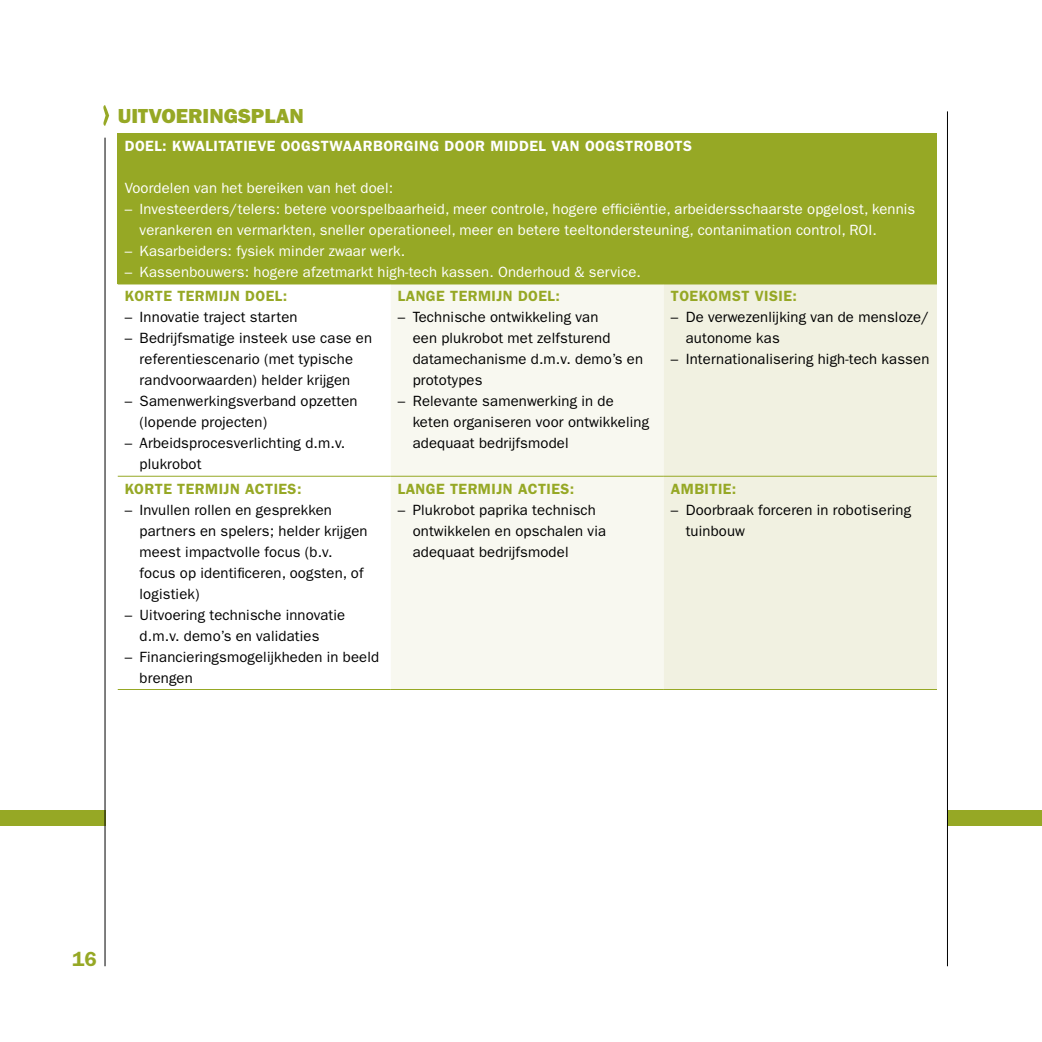
<style>
.page{position:relative;width:1042px;height:1042px;background:#fff}
.page>*{position:absolute;margin:0;border:0;box-sizing:border-box;transform-origin:0 0}
.t1{font:800 21px "Franklin Goth EF";color:#96a825}
.t2{font:600 21px "Franklin Goth EF";color:#96a825}
.t3{font:14.88px/21px "ITC Franklin Gothic Std";letter-spacing:.01em;color:#000}
.t4{font:14.88px/21px "ITC Franklin Gothic Std";letter-spacing:.01em;color:#fff}
.t5{font:600 14.88px "ITC Franklin Gothic Std";letter-spacing:.03em;color:#96a825}
.t6{font:600 14.88px "ITC Franklin Gothic Std";letter-spacing:.03em;color:#fff}
</style>
<div class="page">
<div style="left:0;top:810px;width:105px;height:15px;background:#96a825"></div>
<div style="left:947px;top:810px;width:95px;height:15px;background:#96a825"></div>
<hr style="left:105px;top:138px;width:1px;height:828px;background:#000">
<hr style="left:947px;top:111px;width:1px;height:855px;background:#000">
<svg style="left:103px;top:105px;width:6px;height:21px"></svg>
<div style="left:118px;top:134px;width:819px;height:150px;background:#96a825"></div>
<div style="left:391px;top:284px;width:273px;height:405px;background:#f8f8f0"></div>
<div style="left:664px;top:284px;width:273px;height:405px;background:#f1f1e1"></div>
<hr style="left:118px;top:133px;width:273px;height:1px;background:#96a825">
<hr style="left:391px;top:133px;width:273px;height:1px;background:#96a825">
<hr style="left:664px;top:133px;width:273px;height:1px;background:#96a825">
<hr style="left:118px;top:476px;width:273px;height:1px;background:#96a825">
<hr style="left:391px;top:476px;width:273px;height:1px;background:#96a825">
<hr style="left:664px;top:476px;width:273px;height:1px;background:#96a825">
<hr style="left:118px;top:689px;width:273px;height:1px;background:#96a825">
<hr style="left:391px;top:689px;width:273px;height:1px;background:#96a825">
<hr style="left:664px;top:689px;width:273px;height:1px;background:#96a825">
<h1 class="t1" style="left:118px;top:104px;width:188px">UITVOERINGSPLAN</h1>
<p class="t6" style="left:125px;top:137px;width:569px">DOEL: KWALITATIEVE OOGSTWAARBORGING DOOR MIDDEL VAN OOGSTROBOTS</p>
<p class="t4" style="left:125px;top:177px;width:270px">Voordelen van het bereiken van het doel:</p>
<p class="t4" style="left:140px;top:198px;width:777px;text-indent:-15px">– Investeerders/telers: betere voorspelbaarheid, meer controle, hogere efficiëntie, arbeidersschaarste opgelost, kennis verankeren en vermarkten, sneller operationeel, meer en betere teeltondersteuning, contanimation control, ROI.</p>
<p class="t4" style="left:125px;top:240px;width:282px">– Kasarbeiders: fysiek minder zwaar werk.</p>
<p class="t4" style="left:125px;top:262px;width:518px">– Kassenbouwers: hogere afzetmarkt high-tech kassen. Onderhoud &amp; service.</p>
<p class="t5" style="left:125px;top:287px;width:164px">KORTE TERMIJN DOEL:</p>
<p class="t3" style="left:125px;top:307px;width:174px">– Innovatie traject starten</p>
<p class="t3" style="left:125px;top:328px;width:249px;text-align:center">– Bedrijfsmatige insteek use case en referentiescenario (met typische randvoorwaarden) helder krijgen</p>
<p class="t3" style="left:140px;top:391px;width:219px;text-indent:-15px">– Samenwerkingsverband opzetten (lopende projecten)</p>
<p class="t3" style="left:140px;top:433px;width:207px;text-indent:-15px">– Arbeidsprocesverlichting d.m.v. plukrobot</p>
<p class="t5" style="left:398px;top:287px;width:164px">LANGE TERMIJN DOEL:</p>
<p class="t3" style="left:413px;top:307px;width:232px;text-indent:-15px">– Technische ontwikkeling van<br>een plukrobot met zelfsturend datamechanisme d.m.v. demo’s en prototypes</p>
<p class="t3" style="left:413px;top:391px;width:238px;text-indent:-15px">– Relevante samenwerking in de keten organiseren voor ontwikkeling adequaat bedrijfsmodel</p>
<p class="t5" style="left:671px;top:287px;width:128px">TOEKOMST VISIE:</p>
<p class="t3" style="left:686px;top:307px;width:245px;text-indent:-15px">– De verwezenlijking van de mensloze/ autonome kas</p>
<p class="t3" style="left:671px;top:349px;width:260px">– Internationalisering high-tech kassen</p>
<p class="t5" style="left:125px;top:480px;width:178px">KORTE TERMIJN ACTIES:</p>
<p class="t3" style="left:140px;top:499px;width:229px;text-indent:-15px">– Invullen rollen en gesprekken partners en spelers; helder krijgen meest impactvolle focus (b.v. focus op identificeren, oogsten, of logistiek)</p>
<p class="t3" style="left:140px;top:604px;width:207px;text-indent:-15px">– Uitvoering technische innovatie d.m.v. demo’s en validaties</p>
<p class="t3" style="left:140px;top:646px;width:241px;text-indent:-15px">– Financieringsmogelijkheden in beeld brengen</p>
<p class="t5" style="left:398px;top:480px;width:178px">LANGE TERMIJN ACTIES:</p>
<p class="t3" style="left:413px;top:499px;width:195px;text-indent:-15px">– Plukrobot paprika technisch ontwikkelen en opschalen via adequaat bedrijfsmodel</p>
<p class="t5" style="left:671px;top:480px;width:67px">AMBITIE:</p>
<p class="t3" style="left:686px;top:499px;width:227px;text-indent:-15px">– Doorbraak forceren in robotisering tuinbouw</p>
<h1 class="t2" style="left:72px;top:946px;width:26px">16</h1>
</div>
